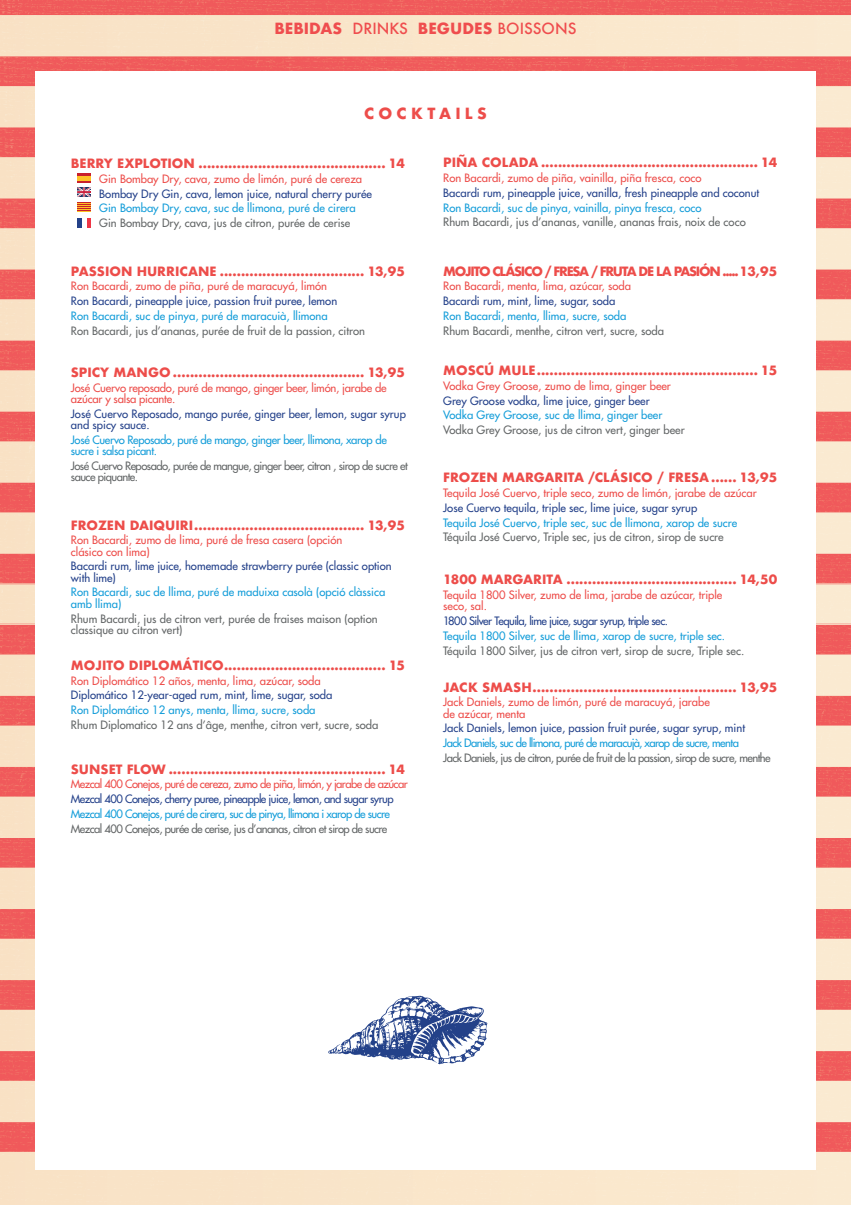
<style>
.page{position:relative;width:851px;height:1205px;background:#fff}
.page>*{position:absolute;margin:0;border:0;box-sizing:border-box;transform-origin:0 0}
.t1{font:700 15px "Futura";color:#ef4d4e}
.t2{font:700 15px "Futura";letter-spacing:.28em;color:#ed4d4a}
.t3{font:700 12.5px "Futura";color:#ed4d4a}
.t4{font:700 12.5px "Futura";letter-spacing:-.1em;color:#ed4d4a}
.t5{font:500 11.25px/11.2px "Futura Std";color:#24418a}
.t6{font:500 11.25px/11.2px "Futura Std";color:#ed4d4a}
.t7{font:500 11.25px/11.2px "Futura Std";color:#636667}
.t8{font:500 11.25px/11.2px "Futura Std";color:#149dd9}
.t9{font:500 11.25px/11.2px "Futura Std";letter-spacing:-.05em;color:#636667}
.t10{font:500 11.25px "Futura Std";letter-spacing:-.05em;color:#149dd9}
.t11{font:500 11.25px/11.2px "Futura Std";letter-spacing:-.02em;color:#ed4d4a}
.t12{font:500 11.25px/11.2px "Futura Std";letter-spacing:-.03em;color:#149dd9}
.t13{font:500 11.25px "Futura Std";letter-spacing:-.05em;color:#24418a}
.t14{font:500 11.25px "Futura Std";letter-spacing:-.05em;color:#ed4d4a}
.t15{font:500 11.25px "Futura Std";letter-spacing:-.045em;color:#24418a}
.s1{font-weight:500}
</style>
<div class="page">
<img style="left:0;top:0;width:656px;height:299px">
<img style="left:656px;top:0;width:194px;height:938px">
<img style="left:0;top:341px;width:35px;height:242px">
<img style="left:0;top:625px;width:35px;height:527px">
<img style="left:816px;top:980px;width:34px;height:172px">
<img style="left:0;top:1081px;width:850px;height:41px">
<img style="left:0;top:1010px;width:850px;height:41px">
<img style="left:0;top:938px;width:850px;height:42px">
<img style="left:0;top:867px;width:850px;height:42px">
<img style="left:0;top:796px;width:850px;height:42px">
<img style="left:0;top:725px;width:850px;height:42px">
<img style="left:0;top:654px;width:850px;height:42px">
<img style="left:0;top:583px;width:850px;height:42px">
<img style="left:0;top:512px;width:850px;height:42px">
<img style="left:0;top:441px;width:850px;height:42px">
<img style="left:0;top:370px;width:850px;height:42px">
<img style="left:0;top:299px;width:850px;height:42px">
<img style="left:0;top:228px;width:850px;height:42px">
<img style="left:0;top:157px;width:850px;height:42px">
<img style="left:0;top:86px;width:850px;height:41px">
<div style="left:0;top:15px;width:850px;height:41px;background:#fae6cb"></div>
<div style="left:35px;top:71px;width:780px;height:1098px;background:#fff"></div>
<div style="left:77px;top:174px;width:14px;height:9px;background:#c9202c"></div>
<div style="left:77px;top:176px;width:14px;height:5px;background:#fec227"></div>
<svg style="left:77px;top:203px;width:14px;height:9px"></svg>
<svg style="left:87px;top:218px;width:4px;height:9px"></svg>
<div style="left:77px;top:218px;width:5px;height:9px;background:#234188"></div>
<svg style="left:77px;top:187px;width:14px;height:10px"></svg>
<svg style="left:328px;top:995px;width:159px;height:69px"></svg>
<p class="t1" style="left:274px;top:17px;width:303px">BEBIDAS <span class="s1">DRINKS</span> BEGUDES <span class="s1">BOISSONS</span></p>
<p class="t2" style="left:364px;top:102px;width:124px">COCKTAILS</p>
<p class="t3" style="left:71px;top:154px;width:335px">BERRY EXPLOTION ............................................ 14</p>
<p class="t6" style="left:99px;top:173px;width:264px">Gin Bombay Dry, cava, zumo de limón, puré de cereza</p>
<p class="t5" style="left:99px;top:188px;width:274px">Bombay Dry Gin, cava, lemon juice, natural cherry purée</p>
<p class="t8" style="left:99px;top:203px;width:258px">Gin Bombay Dry, cava, suc de llimona, puré de cirera</p>
<p class="t7" style="left:99px;top:218px;width:252px">Gin Bombay Dry, cava, jus de citron, purée de cerise</p>
<p class="t3" style="left:71px;top:262px;width:335px">PASSION HURRICANE .................................. 13,95</p>
<p class="t6" style="left:71px;top:281px;width:258px">Ron Bacardi, zumo de piña, puré de maracuyá, limón</p>
<p class="t5" style="left:71px;top:295px;width:268px">Ron Bacardi, pineapple juice, passion fruit puree, lemon</p>
<p class="t8" style="left:71px;top:310px;width:258px">Ron Bacardi, suc de pinya, puré de maracuià, llimona</p>
<p class="t7" style="left:71px;top:325px;width:295px">Ron Bacardi, jus d’ananas, purée de fruit de la passion, citron</p>
<p class="t3" style="left:71px;top:363px;width:335px">SPICY MANGO ............................................. 13,95</p>
<p class="t11" style="left:71px;top:382px;width:317px">José Cuervo reposado, puré de mango, ginger beer, limón, jarabe de azúcar y salsa picante.</p>
<p class="t5" style="left:71px;top:408px;width:336px">José Cuervo Reposado, mango purée, ginger beer, lemon, sugar syrup and spicy sauce.</p>
<p class="t12" style="left:71px;top:434px;width:317px">José Cuervo Reposado, puré de mango, ginger beer, llimona, xarop de sucre i salsa picant.</p>
<p class="t9" style="left:71px;top:460px;width:338px">José Cuervo Reposado, purée de mangue, ginger beer, citron , sirop de sucre et sauce piquante.</p>
<p class="t3" style="left:71px;top:516px;width:335px">FROZEN DAIQUIRI........................................ 13,95</p>
<p class="t6" style="left:71px;top:535px;width:273px">Ron Bacardi, zumo de lima, puré de fresa casera (opción clásico con lima)</p>
<p class="t5" style="left:71px;top:561px;width:322px">Bacardi rum, lime juice, homemade strawberry purée (classic option with lime)</p>
<p class="t8" style="left:71px;top:587px;width:316px">Ron Bacardi, suc de llima, puré de maduixa casolà (opció clàssica amb llima)</p>
<p class="t7" style="left:71px;top:613px;width:308px">Rhum Bacardi, jus de citron vert, purée de fraises maison (option classique au citron vert)</p>
<p class="t3" style="left:71px;top:656px;width:335px">MOJITO DIPLOMÁTICO...................................... 15</p>
<p class="t6" style="left:71px;top:675px;width:251px">Ron Diplomático 12 años, menta, lima, azúcar, soda</p>
<p class="t5" style="left:71px;top:690px;width:263px">Diplomático 12-year-aged rum, mint, lime, sugar, soda</p>
<p class="t8" style="left:71px;top:704px;width:246px">Ron Diplomático 12 anys, menta, llima, sucre, soda</p>
<p class="t7" style="left:71px;top:719px;width:309px">Rhum Diplomatico 12 ans d’âge, menthe, citron vert, sucre, soda</p>
<p class="t3" style="left:71px;top:760px;width:335px">SUNSET FLOW ................................................... 14</p>
<p class="t14" style="left:71px;top:777px;width:338px">Mezcal 400 Conejos, puré de cereza, zumo de piña, limón, y jarabe de azúcar</p>
<p class="t13" style="left:71px;top:792px;width:324px">Mezcal 400 Conejos, cherry puree, pineapple juice, lemon, and sugar syrup</p>
<p class="t10" style="left:71px;top:807px;width:320px">Mezcal 400 Conejos, puré de cirera, suc de pinya, llimona i xarop de sucre</p>
<p class="t9" style="left:71px;top:823px;width:318px">Mezcal 400 Conejos, purée de cerise, jus d’ananas, citron et sirop de sucre</p>
<p class="t3" style="left:443px;top:154px;width:335px">PIÑA COLADA ................................................... 14</p>
<p class="t6" style="left:443px;top:172px;width:260px">Ron Bacardi, zumo de piña, vainilla, piña fresca, coco</p>
<p class="t5" style="left:443px;top:187px;width:317px">Bacardi rum, pineapple juice, vanilla, fresh pineapple and coconut</p>
<p class="t8" style="left:443px;top:202px;width:260px">Ron Bacardi, suc de pinya, vainilla, pinya fresca, coco</p>
<p class="t7" style="left:443px;top:217px;width:304px">Rhum Bacardi, jus d’ananas, vanille, ananas frais, noix de coco</p>
<p class="t4" style="left:443px;top:262px;width:335px">MOJITO CLÁSICO / FRESA / FRUTA DE LA PASIÓN ..... 13,95</p>
<p class="t6" style="left:443px;top:281px;width:189px">Ron Bacardi, menta, lima, azúcar, soda</p>
<p class="t5" style="left:443px;top:295px;width:173px">Bacardi rum, mint, lime, sugar, soda</p>
<p class="t8" style="left:443px;top:310px;width:184px">Ron Bacardi, menta, llima, sucre, soda</p>
<p class="t7" style="left:443px;top:325px;width:222px">Rhum Bacardi, menthe, citron vert, sucre, soda</p>
<p class="t3" style="left:443px;top:361px;width:335px">MOSCÚ MULE.................................................... 15</p>
<p class="t6" style="left:443px;top:380px;width:229px">Vodka Grey Groose, zumo de lima, ginger beer</p>
<p class="t5" style="left:443px;top:395px;width:208px">Grey Groose vodka, lime juice, ginger beer</p>
<p class="t8" style="left:443px;top:410px;width:221px">Vodka Grey Groose, suc de llima, ginger beer</p>
<p class="t7" style="left:443px;top:424px;width:243px">Vodka Grey Groose, jus de citron vert, ginger beer</p>
<p class="t3" style="left:443px;top:468px;width:335px">FROZEN MARGARITA /CLÁSICO / FRESA ...... 13,95</p>
<p class="t6" style="left:443px;top:487px;width:315px">Tequila José Cuervo, triple seco, zumo de limón, jarabe de azúcar</p>
<p class="t5" style="left:443px;top:502px;width:255px">Jose Cuervo tequila, triple sec, lime juice, sugar syrup</p>
<p class="t8" style="left:443px;top:517px;width:295px">Tequila José Cuervo, triple sec, suc de llimona, xarop de sucre</p>
<p class="t7" style="left:443px;top:532px;width:282px">Téquila José Cuervo, Triple sec, jus de citron, sirop de sucre</p>
<p class="t3" style="left:443px;top:570px;width:335px">1800 MARGARITA ........................................ 14,50</p>
<p class="t6" style="left:443px;top:589px;width:281px">Tequila 1800 Silver, zumo de lima, jarabe de azúcar, triple seco, sal.</p>
<p class="t15" style="left:443px;top:614px;width:226px">1800 Silver Tequila, lime juice, sugar syrup, triple sec.</p>
<p class="t8" style="left:443px;top:630px;width:283px">Tequila 1800 Silver, suc de llima, xarop de sucre, triple sec.</p>
<p class="t7" style="left:443px;top:645px;width:302px">Téquila 1800 Silver, jus de citron vert, sirop de sucre, Triple sec.</p>
<p class="t3" style="left:443px;top:678px;width:335px">JACK SMASH................................................ 13,95</p>
<p class="t6" style="left:443px;top:696px;width:268px">Jack Daniels, zumo de limón, puré de maracuyá, jarabe de azúcar, menta</p>
<p class="t5" style="left:443px;top:722px;width:303px">Jack Daniels, lemon juice, passion fruit purée, sugar syrup, mint</p>
<p class="t10" style="left:443px;top:736px;width:297px">Jack Daniels, suc de llimona, puré de maracujà, xarop de sucre, menta</p>
<p class="t9" style="left:443px;top:752px;width:329px">Jack Daniels, jus de citron, purée de fruit de la passion, sirop de sucre, menthe</p>
</div>
